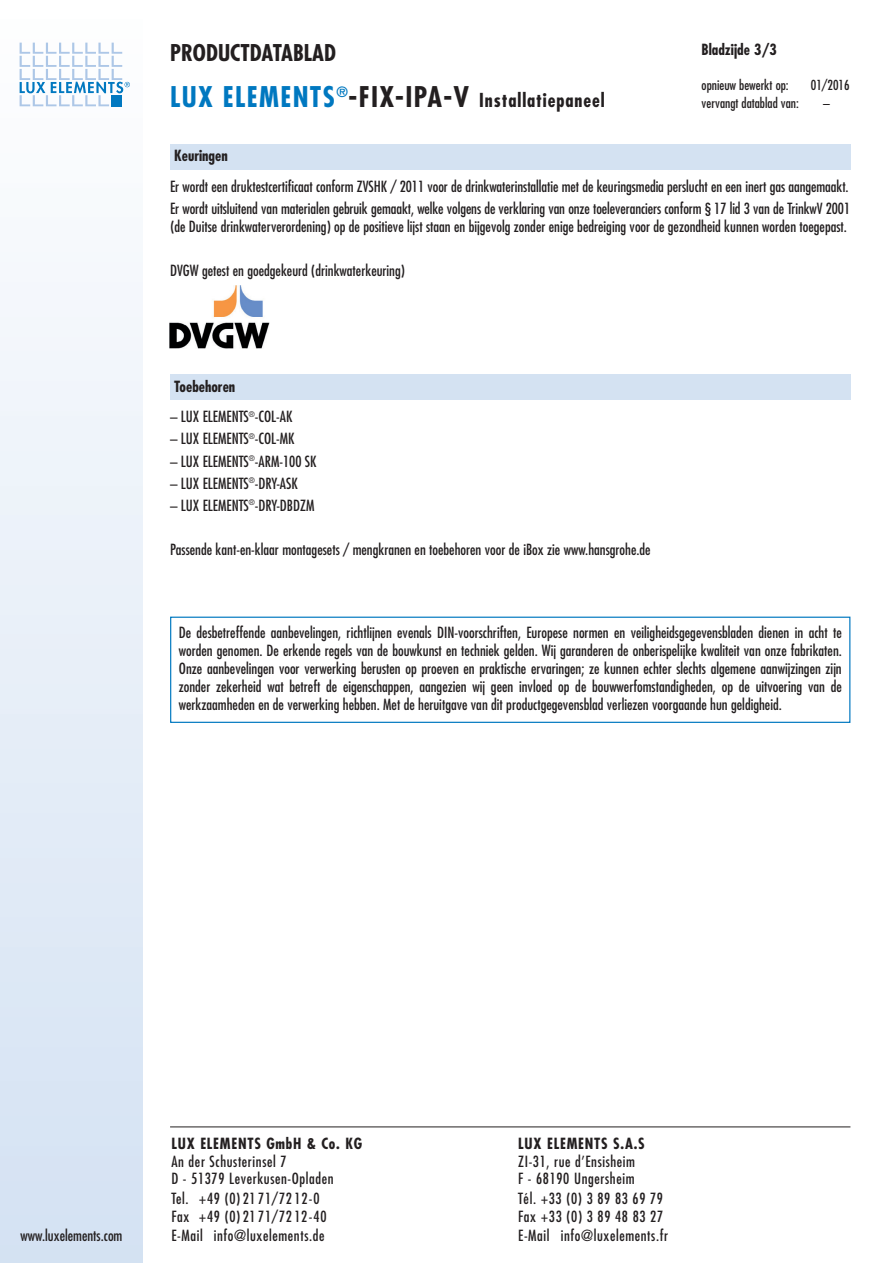
<style>
.page{position:relative;width:893px;height:1263px;background:#fff}
.page>*{position:absolute;margin:0;border:0;box-sizing:border-box;transform-origin:0 0}
.t1{font:700 condensed 22.5px "Futura";color:#231f20}
.t2{font:700 condensed 18.75px "Futura";letter-spacing:.05em;color:#231f20}
.t3{font:condensed 15px/18px "Futura";color:#231f20;text-align:justify}
.t4{font:condensed 15px/17.5px "Futura";letter-spacing:.04em;color:#231f20}
.t5{font:700 condensed 15px "Futura";letter-spacing:.05em;color:#231f20}
.t6{font:700 condensed 15px "Futura";color:#231f20}
.t7{font:condensed 13.5px "Futura";color:#231f20}
.s1{font-size:27.75px;color:#0078c0}
.s2{font-size:27.75px}
</style>
<div class="page">
<div style="left:0;top:0;width:142px;height:1263px;background:linear-gradient(to bottom,#fefefe,#d4e1f3)"></div>
<svg style="left:20px;top:43px;width:110px;height:63px"></svg>
<div style="left:170px;top:617px;width:680px;height:106px;border:1px solid #0078c0"></div>
<hr style="left:170px;top:1126px;width:680px;height:1px;background:#231f20">
<div style="left:170px;top:145px;width:680px;height:25px;background:#d4e2f2"></div>
<div style="left:170px;top:374px;width:680px;height:25px;background:#d4e2f2"></div>
<img style="left:170px;top:286px;width:100px;height:62px">
<h1 class="t1" style="left:170px;top:42px;width:167px">PRODUCTDATABLAD</h1>
<p class="t6" style="left:702px;top:43px;width:77px">Bladzijde 3/3</p>
<p class="t7" style="left:702px;top:79px;width:89px">opnieuw bewerkt op:</p>
<p class="t7" style="left:811px;top:79px;width:40px">01/2016</p>
<p class="t7" style="left:702px;top:96px;width:99px">vervangt datablad van:</p>
<p class="t7" style="left:823px;top:96px;width:8px">–</p>
<p class="t2" style="left:170px;top:92px;width:436px"><span class="s1">LUX ELEMENTS</span><sup>®</sup><span class="s2">-FIX-IPA-V</span> Installatiepaneel</p>
<p class="t6" style="left:174px;top:149px;width:55px">Keuringen</p>
<p class="t3" style="left:170px;top:176px;width:682px;line-height:22.2px">Er wordt een druktestcertificaat conform ZVSHK / 2011 voor de drinkwaterinstallatie met de keuringsmedia perslucht en een inert gas aangemaakt.<br>Er wordt uitsluitend van materialen gebruik gemaakt, welke volgens de verklaring van onze toeleveranciers conform § 17 lid 3 van de TrinkwV 2001</p>
<p class="t3" style="left:170px;top:218px;width:678px">(de Duitse drinkwaterverordening) op de positieve lijst staan en bijgevolg zonder enige bedreiging voor de gezondheid kunnen worden toegepast.</p>
<p class="t3" style="left:170px;top:262px;width:236px">DVGW getest en goedgekeurd (drinkwaterkeuring)</p>
<p class="t6" style="left:174px;top:379px;width:63px">Toebehoren</p>
<p class="t3" style="left:170px;top:409px;width:124px">– LUX ELEMENTS<sup>®</sup>-COL-AK</p>
<p class="t3" style="left:170px;top:431px;width:126px">– LUX ELEMENTS<sup>®</sup>-COL-MK</p>
<p class="t3" style="left:170px;top:453px;width:148px">– LUX ELEMENTS<sup>®</sup>-ARM-100 SK</p>
<p class="t3" style="left:170px;top:475px;width:129px">– LUX ELEMENTS<sup>®</sup>-DRY-ASK</p>
<p class="t3" style="left:170px;top:497px;width:146px">– LUX ELEMENTS<sup>®</sup>-DRY-DBDZM</p>
<p class="t3" style="left:170px;top:541px;width:482px">Passende kant-en-klaar montagesets / mengkranen en toebehoren voor de iBox zie www.hansgrohe.de</p>
<p class="t3" style="left:179px;top:624px;width:665px">De desbetreffende aanbevelingen, richtlijnen evenals DIN-voorschriften, Europese normen en veiligheidsgegevensbladen dienen in acht te worden genomen. De erkende regels van de bouwkunst en techniek gelden. Wij garanderen de onberispelijke kwaliteit van onze fabrikaten.<br>Onze aanbevelingen voor verwerking berusten op proeven en praktische ervaringen; ze kunnen echter slechts algemene aanwijzingen zijn zonder zekerheid wat betreft de eigenschappen, aangezien wij geen invloed op de bouwwerfomstandigheden, op de uitvoering van de werkzaamheden en de verwerking hebben. Met de heruitgave van dit productgegevensblad verliezen voorgaande hun geldigheid.</p>
<p class="t3" style="left:21px;top:1227px;width:103px">www.luxelements.com</p>
<p class="t5" style="left:171px;top:1137px;width:192px">LUX ELEMENTS GmbH &amp; Co. KG</p>
<p class="t4" style="left:171px;top:1153px;width:164px">An der Schusterinsel 7<br>D - 51379 Leverkusen-Opladen</p>
<p class="t4" style="left:171px;top:1190px;width:157px">Tel. +49 (0) 21 71/72 12-0<br>Fax +49 (0) 21 71/72 12-40</p>
<p class="t4" style="left:171px;top:1228px;width:155px">E-Mail info@luxelements.de</p>
<p class="t5" style="left:518px;top:1137px;width:128px">LUX ELEMENTS S.A.S</p>
<p class="t4" style="left:518px;top:1153px;width:118px">ZI-31, rue d’Ensisheim<br>F - 68190 Ungersheim</p>
<p class="t4" style="left:518px;top:1190px;width:147px">Tél. +33 (0) 3 89 83 69 79<br>Fax +33 (0) 3 89 48 83 27</p>
<p class="t4" style="left:518px;top:1228px;width:151px">E-Mail info@luxelements.fr</p>
</div>
